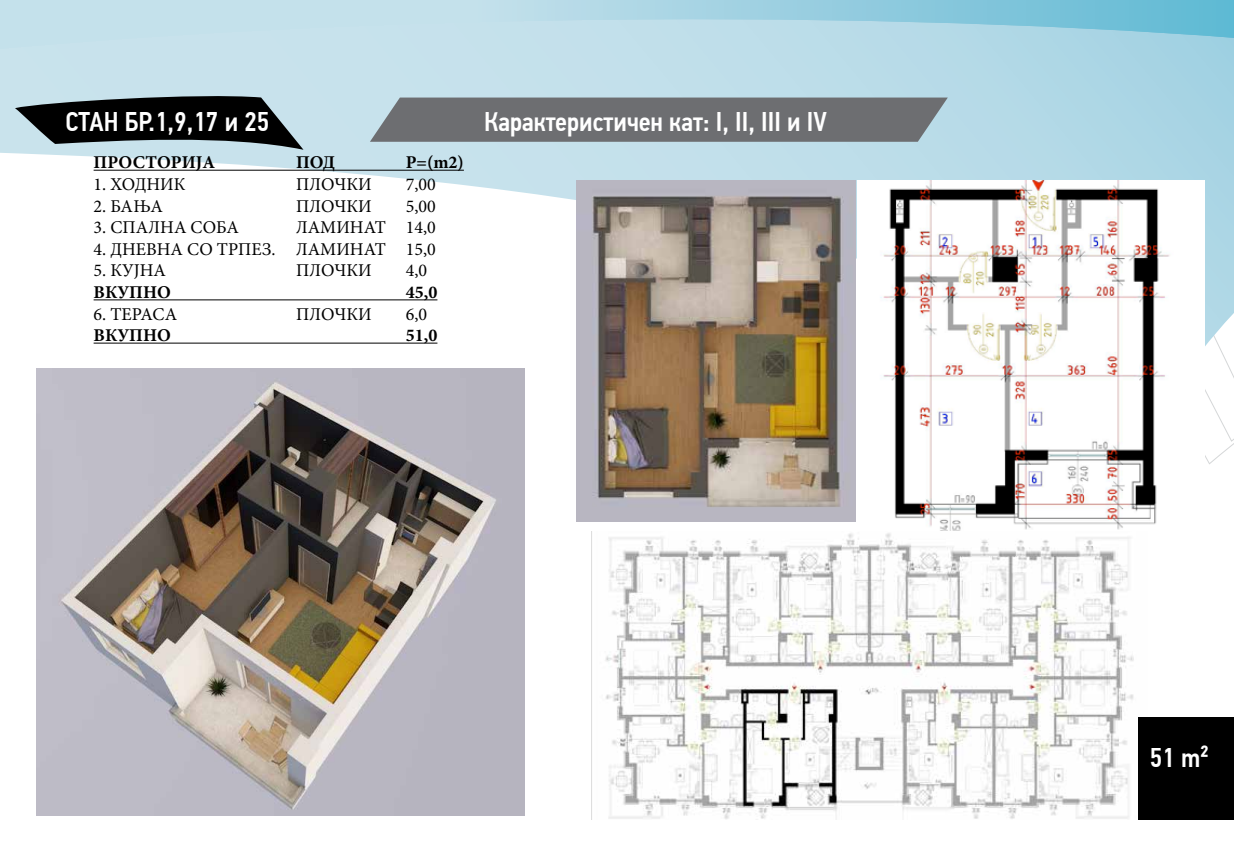
<style>
.page{position:relative;width:1234px;height:868px;background:#fff}
.page>*{position:absolute;margin:0;border:0;box-sizing:border-box;transform-origin:0 0}
.t1{font:500 27px "PF Din Text Cond Pro";color:#fff}
.t2{font:18px "Minion Pro";color:#000}
.t3{font:700 18px "Minion Pro";color:#000}
</style>
<div class="page">
<svg style="left:0;top:53px;width:1151px;height:338px"></svg>
<svg style="left:0;top:51px;width:1151px;height:2px;background:#bfdee9"></svg>
<svg style="left:0;top:0;width:1151px;height:51px;background:#b4dae7"></svg>
<svg style="left:1151px;top:0;width:83px;height:464px"></svg>
<svg style="left:15px;top:92px;width:288px;height:58px;background:#485255"></svg>
<img style="left:37px;top:368px;width:487px;height:447px">
<hr style="left:94px;top:170px;width:370px;height:1px;background:#000">
<hr style="left:94px;top:299px;width:343px;height:1px;background:#000">
<hr style="left:94px;top:342px;width:343px;height:1px;background:#000">
<img style="left:576px;top:181px;width:279px;height:340px">
<img style="left:857px;top:181px;width:346px;height:350px">
<img style="left:591px;top:531px;width:543px;height:288px">
<svg style="left:370px;top:97px;width:577px;height:45px;background:#727579"></svg>
<div style="left:1138px;top:716px;width:95px;height:103px;background:#000"></div>
<h1 class="t1" style="left:65px;top:105px;width:206px">СТАН БР.1,9,17 и 25</h1>
<p class="t3" style="left:94px;top:150px;width:123px">ПРОСТОРИЈА</p>
<p class="t3" style="left:296px;top:150px;width:40px">ПОД</p>
<p class="t3" style="left:406px;top:150px;width:60px">P=(m2)</p>
<p class="t2" style="left:94px;top:172px;width:93px">1. ХОДНИК</p>
<p class="t2" style="left:296px;top:172px;width:77px">ПЛОЧКИ</p>
<p class="t2" style="left:406px;top:172px;width:32px">7,00</p>
<p class="t2" style="left:94px;top:194px;width:71px">2. БАЊА</p>
<p class="t2" style="left:296px;top:194px;width:77px">ПЛОЧКИ</p>
<p class="t2" style="left:406px;top:194px;width:32px">5,00</p>
<p class="t2" style="left:94px;top:215px;width:147px">3. СПАЛНА СОБА</p>
<p class="t2" style="left:296px;top:215px;width:141px">ЛАМИНАТ 14,0</p>
<p class="t2" style="left:94px;top:237px;width:344px">4. ДНЕВНА СО ТРПЕЗ. ЛАМИНАТ 15,0</p>
<p class="t2" style="left:94px;top:258px;width:74px">5. КУЈНА</p>
<p class="t2" style="left:296px;top:258px;width:77px">ПЛОЧКИ</p>
<p class="t2" style="left:406px;top:258px;width:23px">4,0</p>
<p class="t3" style="left:94px;top:279px;width:79px">ВКУПНО</p>
<p class="t3" style="left:406px;top:279px;width:33px">45,0</p>
<p class="t2" style="left:94px;top:302px;width:85px">6. ТЕРАСА</p>
<p class="t2" style="left:296px;top:302px;width:77px">ПЛОЧКИ</p>
<p class="t2" style="left:406px;top:302px;width:23px">6,0</p>
<p class="t3" style="left:94px;top:323px;width:79px">ВКУПНО</p>
<p class="t3" style="left:406px;top:323px;width:33px">51,0</p>
<h1 class="t1" style="left:484px;top:105px;width:344px">Карактеристичен кат: I, II, III и IV</h1>
<h1 class="t1" style="left:1149px;top:741px;width:60px">51 m²</h1>
</div>
